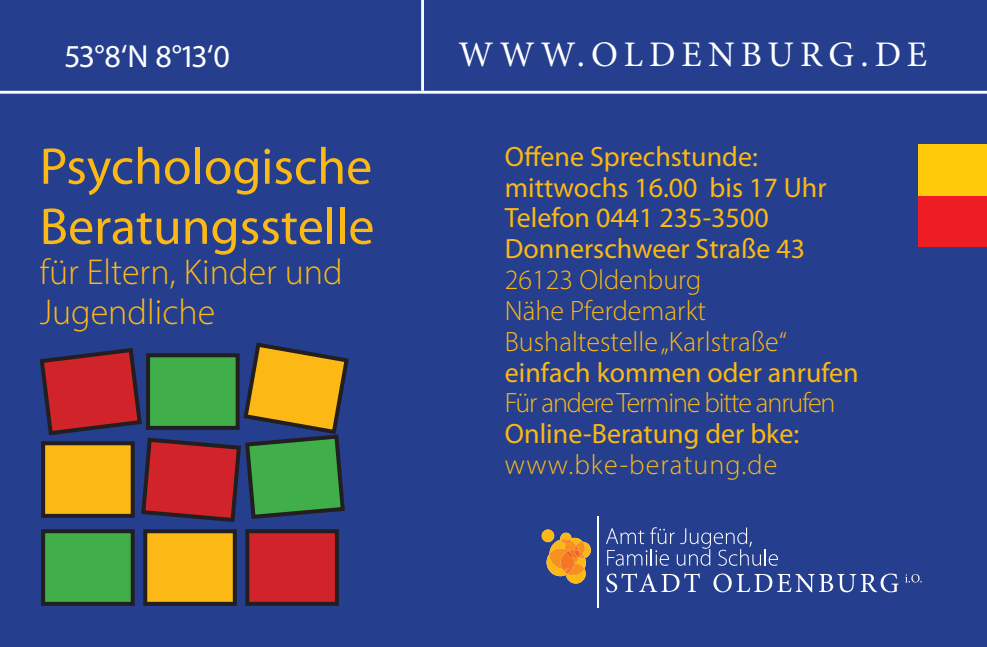
<style>
.page{position:relative;width:987px;height:647px;background:#fff}
.page>*{position:absolute;margin:0;border:0;box-sizing:border-box;transform-origin:0 0}
.Titel{font:52px "Myriad Pro";color:#fcb814}
.Titel-2{font:300 36px "Myriad Pro";color:#fcb814}
.t1{font:36px "Minion Pro";letter-spacing:.17em;color:#fff}
.t2{font:32px "Myriad Pro";color:#fff}
.t3{font:28px "Myriad Pro";color:#fcb814}
.t4{font:300 28px "Myriad Pro";color:#fcb814}
.t5{font:300 28px "Myriad Pro";letter-spacing:-.04em;color:#fcb814}
.t6{font:300 28px "Myriad Pro";letter-spacing:.04em;color:#fcb814}
</style>
<div class="page">
<div style="left:0;top:0;width:986px;height:646px;background:#253f8e"></div>
<hr style="left:0;top:91px;width:986px;height:3px;background:#fff">
<hr style="left:421px;top:0;width:3px;height:91px;background:#fff">
<div style="left:918px;top:196px;width:68px;height:51px;background:#ee1d23"></div>
<div style="left:918px;top:145px;width:68px;height:51px;background:#feca0a"></div>
<hr style="left:597px;top:516px;width:1px;height:91px;background:#fff">
<svg style="left:606px;top:573px;width:93px;height:19px"></svg>
<svg style="left:713px;top:573px;width:185px;height:19px"></svg>
<svg style="left:905px;top:574px;width:5px;height:8px"></svg>
<svg style="left:911px;top:573px;width:8px;height:9px"></svg>
<svg style="left:606px;top:527px;width:172px;height:38px"></svg>
<svg style="left:541px;top:529px;width:13px;height:13px"></svg>
<svg style="left:546px;top:532px;width:45px;height:51px"></svg>
<div style="left:247px;top:531px;width:90px;height:72px;background:#d1232a"></div>
<div style="left:245px;top:529px;width:94px;height:76px;border:4px solid #231f20"></div>
<div style="left:145px;top:531px;width:90px;height:72px;background:#fcb814"></div>
<div style="left:143px;top:529px;width:94px;height:76px;border:4px solid #231f20"></div>
<div style="left:43px;top:531px;width:90px;height:72px;background:#40ae49"></div>
<div style="left:41px;top:529px;width:94px;height:76px;border:4px solid #231f20"></div>
<svg style="left:39px;top:342px;width:310px;height:180px"></svg>
<p class="t2" style="left:65px;top:37px;width:166px">53°8‘N 8°13‘0</p>
<p class="t1" style="left:458px;top:30px;width:470px">WWW.OLDENBURG.DE</p>
<p class="Titel" style="left:40px;top:134px;width:334px">Psychologische</p>
<p class="Titel" style="left:40px;top:194px;width:336px">Beratungsstelle</p>
<p class="Titel-2" style="left:40px;top:250px;width:304px">für Eltern, Kinder und</p>
<p class="Titel-2" style="left:40px;top:290px;width:177px">Jugendliche</p>
<p class="t3" style="left:505px;top:139px;width:254px">Offene Sprechstunde:</p>
<p class="t3" style="left:505px;top:170px;width:323px">mittwochs 16.00 bis 17 Uhr</p>
<p class="t3" style="left:505px;top:201px;width:265px">Telefon 0441 235-3500</p>
<p class="t3" style="left:505px;top:231px;width:302px">Donnerschweer Straße 43</p>
<p class="t4" style="left:505px;top:263px;width:198px">26123 Oldenburg</p>
<p class="t4" style="left:505px;top:293px;width:203px">Nähe Pferdemarkt</p>
<p class="t4" style="left:505px;top:324px;width:284px">Bushaltestelle „Karlstraße“</p>
<p class="t3" style="left:505px;top:355px;width:355px">einfach kommen oder anrufen</p>
<p class="t5" style="left:505px;top:386px;width:332px">Für andere Termine bitte anrufen</p>
<p class="t3" style="left:505px;top:416px;width:296px">Online-Beratung der bke:</p>
<p class="t6" style="left:505px;top:447px;width:274px">www.bke-beratung.de</p>
</div>
